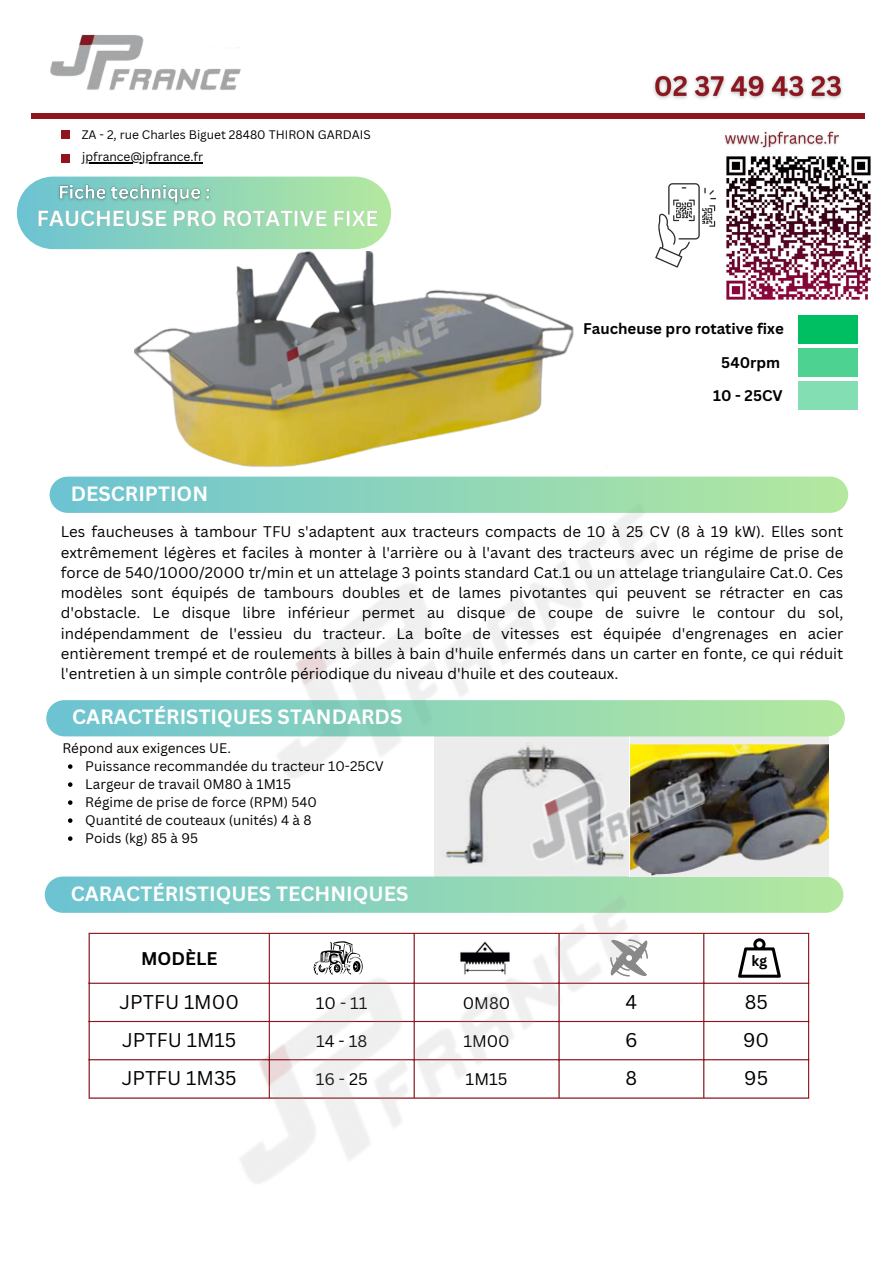
<style>
.page{position:relative;width:894px;height:1264px;background:#fff}
.page>*{position:absolute;margin:0;border:0;box-sizing:border-box;transform-origin:0 0}
.t1{font:700 21.3px "Canva Sans";color:#fefefe}
.t2{font:700 20.1px "Canva Sans";color:#fff}
.t3{font:19.35px "Canva Sans";color:#000}
.t4{font:700 17.85px "Canva Sans";color:#000}
.t5{font:16.35px "Canva Sans";color:#000}
.t6{font:15px/20.2px "Canva Sans";color:#000;text-align:justify}
.t7{font:700 15px "Canva Sans";color:#000}
.t8{font:700 14.55px "Canva Sans";color:#000}
.t9{font:13.5px "Canva Sans";color:#000}
.t10{font:12px "Canva Sans";color:#000}
</style>
<div class="page">
<img style="left:224px;top:513px;width:434px;height:303px">
<svg style="left:50px;top:476px;width:797px;height:37px;background:#92d6b9"></svg>
<div style="left:17px;top:176px;width:374px;height:73px;background:linear-gradient(to right,#6bc3d2,#b4e89f);border-radius:36px"></div>
<div style="left:61px;top:154px;width:8px;height:9px;background:#90141e"></div>
<svg style="left:655px;top:183px;width:60px;height:84px"></svg>
<img style="left:50px;top:34px;width:191px;height:56px">
<div style="left:32px;top:113px;width:833px;height:6px;background:#90141e"></div>
<div style="left:61px;top:130px;width:8px;height:9px;background:#90141e"></div>
<div style="left:798px;top:315px;width:60px;height:28px;background:#00bf63"></div>
<div style="left:798px;top:348px;width:60px;height:28px;background:#4dd292"></div>
<div style="left:798px;top:381px;width:60px;height:28px;background:#83dfb3"></div>
<svg style="left:45px;top:876px;width:798px;height:36px;background:#95d7b9"></svg>
<img style="left:716px;top:736px;width:112px;height:140px">
<svg style="left:46px;top:700px;width:798px;height:36px;background:#8fd5b9"></svg>
<hr style="left:89px;top:933px;width:1px;height:164px;background:#90141e">
<hr style="left:703px;top:933px;width:1px;height:164px;background:#90141e">
<hr style="left:807px;top:933px;width:2px;height:164px;background:#90141e">
<hr style="left:89px;top:932px;width:720px;height:1px;background:#90141e">
<hr style="left:89px;top:982px;width:720px;height:1px;background:#90141e">
<hr style="left:89px;top:1020px;width:720px;height:2px;background:#90141e">
<hr style="left:89px;top:1059px;width:720px;height:1px;background:#90141e">
<hr style="left:89px;top:1097px;width:720px;height:1px;background:#90141e">
<svg style="left:738px;top:938px;width:42px;height:39px"></svg>
<img style="left:184px;top:816px;width:495px;height:367px">
<img style="left:511px;top:731px;width:205px;height:149px">
<img style="left:134px;top:251px;width:440px;height:216px">
<img style="left:726px;top:156px;width:145px;height:144px">
<img style="left:54px;top:179px;width:162px;height:30px">
<img style="left:653px;top:75px;width:190px;height:24px">
<img style="left:724px;top:131px;width:115px;height:18px">
<hr style="left:82px;top:162px;width:121px;height:1px;background:#000">
<svg style="left:68px;top:764px;width:4px;height:4px"></svg>
<svg style="left:68px;top:782px;width:4px;height:4px"></svg>
<svg style="left:68px;top:800px;width:4px;height:4px"></svg>
<svg style="left:68px;top:818px;width:4px;height:4px"></svg>
<svg style="left:68px;top:836px;width:4px;height:4px"></svg>
<p class="t10" style="left:82px;top:126px;width:290px">ZA - 2, rue Charles Biguet 28480 THIRON GARDAIS</p>
<p class="t10" style="left:82px;top:149px;width:122px">jpfrance@jpfrance.fr</p>
<p class="t1" style="left:37px;top:203px;width:343px">FAUCHEUSE PRO ROTATIVE FIXE</p>
<p class="t2" style="left:71px;top:479px;width:139px">DESCRIPTION</p>
<p class="t7" style="left:583px;top:317px;width:202px">Faucheuse pro rotative fixe</p>
<p class="t7" style="left:721px;top:352px;width:60px">540rpm</p>
<p class="t7" style="left:713px;top:385px;width:71px">10 - 25CV</p>
<p class="t6" style="left:61px;top:521px;width:783px">Les faucheuses à tambour TFU s'adaptent aux tracteurs compacts de 10 à 25 CV (8 à 19 kW). Elles sont extrêmement légères et faciles à monter à l'arrière ou à l'avant des tracteurs avec un régime de prise de force de 540/1000/2000 tr/min et un attelage 3 points standard Cat.1 ou un attelage triangulaire Cat.0. Ces modèles sont équipés de tambours doubles et de lames pivotantes qui peuvent se rétracter en cas d'obstacle. Le disque libre inférieur permet au disque de coupe de suivre le contour du sol, indépendamment de l'essieu du tracteur. La boîte de vitesses est équipée d'engrenages en acier entièrement trempé et de roulements à billes à bain d'huile enfermés dans un carter en fonte, ce qui réduit l'entretien à un simple contrôle périodique du niveau d'huile et des couteaux.</p>
<h2 class="t2" style="left:72px;top:703px;width:331px">CARACTÉRISTIQUES STANDARDS</h2>
<p class="t9" style="left:62px;top:738px;width:170px">Répond aux exigences UE.</p>
<p class="t9" style="left:85px;top:756px;width:300px">Puissance recommandée du tracteur 10-25CV</p>
<p class="t9" style="left:85px;top:774px;width:207px">Largeur de travail 0M80 à 1M15</p>
<p class="t9" style="left:85px;top:792px;width:233px">Régime de prise de force (RPM) 540</p>
<p class="t9" style="left:85px;top:810px;width:228px">Quantité de couteaux (unités) 4 à 8</p>
<p class="t9" style="left:85px;top:828px;width:114px">Poids (kg) 85 à 95</p>
<p class="t2" style="left:71px;top:879px;width:339px">CARACTÉRISTIQUES TECHNIQUES</p>
<p class="t4" style="left:141px;top:946px;width:78px">MODÈLE</p>
<h5 class="t3" style="left:119px;top:987px;width:121px">JPTFU 1M00</h5>
<h5 class="t5" style="left:316px;top:991px;width:53px">10 - 11</h5>
<h4 class="t5" style="left:462px;top:991px;width:49px">0M80</h4>
<p class="t3" style="left:625px;top:987px;width:13px">4</p>
<h2 class="t3" style="left:744px;top:987px;width:25px">85</h2>
<h6 class="t3" style="left:122px;top:1026px;width:116px">JPTFU 1M15</h6>
<h2 class="t5" style="left:316px;top:1029px;width:53px">14 - 18</h2>
<p class="t5" style="left:463px;top:1029px;width:48px">1M00</p>
<p class="t3" style="left:625px;top:1026px;width:14px">6</p>
<p class="t3" style="left:743px;top:1026px;width:28px">90</p>
<p class="t3" style="left:122px;top:1064px;width:116px">JPTFU 1M35</p>
<p class="t5" style="left:315px;top:1067px;width:54px">16 - 25</p>
<p class="t5" style="left:465px;top:1067px;width:43px">1M15</p>
<p class="t3" style="left:625px;top:1064px;width:13px">8</p>
<p class="t3" style="left:744px;top:1064px;width:25px">95</p>
<p class="t8" style="left:328px;top:948px;width:22px">CV</p>
<p class="t8" style="left:751px;top:950px;width:18px">kg</p>
</div>
